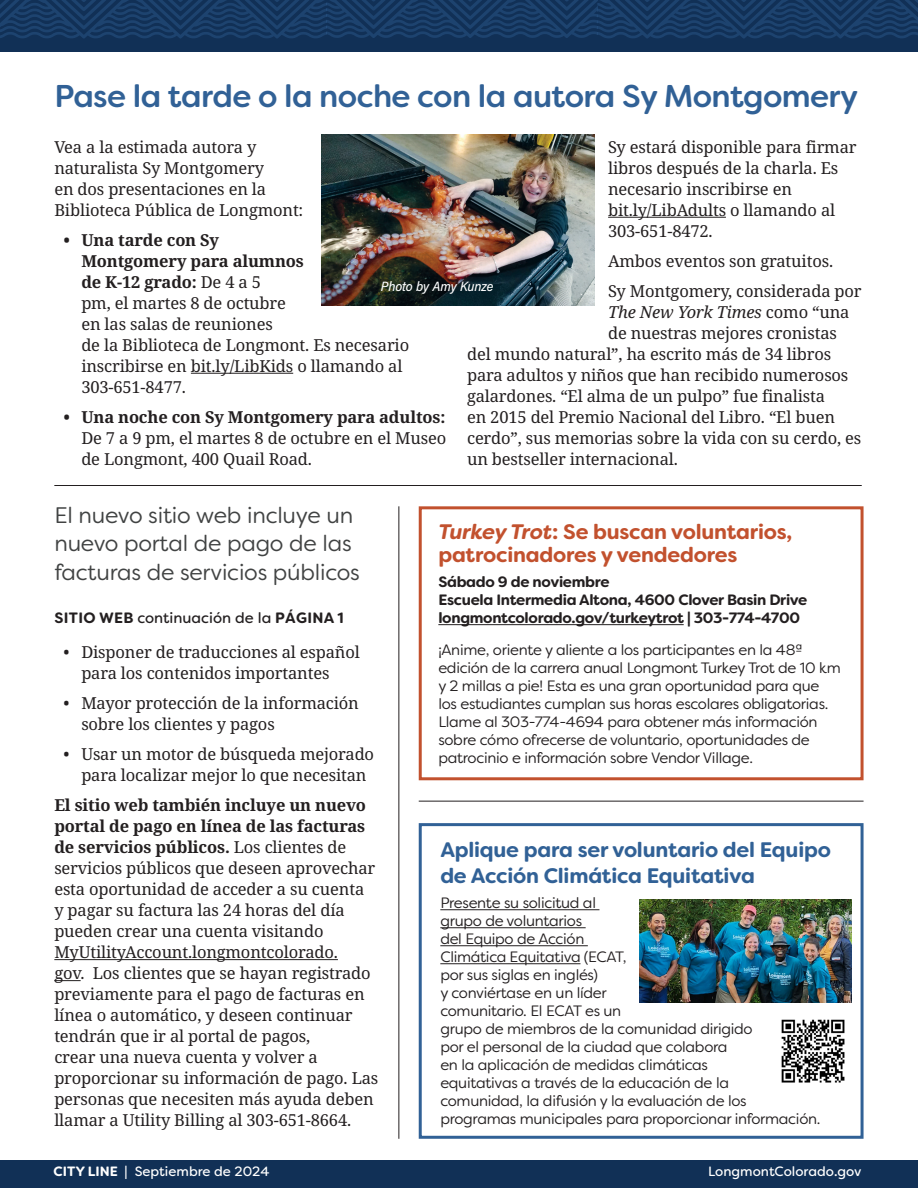
<style>
.page{position:relative;width:918px;height:1188px;background:#fff}
.page>*{position:absolute;margin:0;border:0;box-sizing:border-box;transform-origin:0 0}
.body_copy{font:500 31.5px "Filson Soft";letter-spacing:-.02em;color:#316196}
.body_copy-2{font:22.5px/28.5px "Filson Soft";letter-spacing:-.01em;color:#414343}
.t1{font:700 21px/25.5px "Filson Soft";letter-spacing:-.01em;color:#316196}
.t2{font:700 21px/22.5px "Filson Soft";letter-spacing:-.01em;color:#c2512e}
.t3{font:16.5px/21px "Noto Serif";letter-spacing:-.01em;color:#231f20}
.t4{font:italic 16.5px "Noto Serif";letter-spacing:-.01em;color:#231f20}
.t5{font:15px/18px "Filson Soft";letter-spacing:-.02em;color:#231f20}
.t6{font:700 15px "Filson Soft";letter-spacing:-.02em;color:#231f20}
.t7{font:15px "Filson Soft";color:#231f20}
.t8{font:13.5px "Filson Soft";color:#fff}
.t9{font:13.5px "Acumin Variable Concept";letter-spacing:-.01em;color:#fff}
.s1{font-style:normal}
.s2{font-weight:700}
.s3{font-style:italic}
</style>
<div class="page">
<div style="left:419px;top:823px;width:445px;height:316px;border:3px solid #316196"></div>
<hr style="left:440px;top:909px;width:159px;height:1px;background:#231f20">
<hr style="left:440px;top:927px;width:146px;height:1px;background:#231f20">
<hr style="left:440px;top:945px;width:148px;height:1px;background:#231f20">
<hr style="left:440px;top:963px;width:140px;height:1px;background:#231f20">
<div style="left:419px;top:506px;width:445px;height:274px;border:3px solid #c2512e"></div>
<div style="left:0;top:0;width:918px;height:51px;background:#113056"></div>
<svg style="left:0;top:0;width:918px;height:39px"></svg>
<div style="left:0;top:1161px;width:918px;height:27px;background:#113056"></div>
<hr style="left:438px;top:624px;width:246px;height:1px;background:#231f20">
<hr style="left:54px;top:485px;width:808px;height:1px;background:#231f20">
<hr style="left:419px;top:801px;width:445px;height:1px;background:#231f20">
<hr style="left:399px;top:506px;width:1px;height:633px;background:#231f20">
<hr style="left:191px;top:373px;width:102px;height:1px;background:#231f20">
<hr style="left:608px;top:217px;width:118px;height:1px;background:#231f20">
<hr style="left:54px;top:959px;width:284px;height:1px;background:#231f20">
<svg style="left:54px;top:980px;width:27px;height:1px"></svg>
<img style="left:321px;top:135px;width:274px;height:171px">
<img style="left:640px;top:900px;width:211px;height:102px">
<img style="left:781px;top:1019px;width:64px;height:64px">
<p class="body_copy" style="left:54px;top:76px;width:805px">Pase la tarde o la noche con la autora Sy Montgomery</p>
<p class="t3" style="left:608px;top:137px;width:250px">Sy estará disponible para firmar libros después de la charla. Es necesario inscribirse en bit.ly/LibAdults o llamando al<br>303-651-8472.</p>
<p class="t3" style="left:608px;top:251px;width:227px">Ambos eventos son gratuitos.</p>
<p class="t3" style="left:608px;top:281px;width:255px">Sy Montgomery, considerada por</p>
<p class="t4" style="left:608px;top:300px;width:243px">The New York Times <span class="s1">como “una</span></p>
<p class="t3" style="left:608px;top:323px;width:230px">de nuestras mejores cronistas</p>
<p class="t3" style="left:467px;top:344px;width:366px">del mundo natural”, ha escrito más de 34 libros</p>
<p class="t3" style="left:467px;top:365px;width:383px">para adultos y niños que han recibido numerosos</p>
<p class="t3" style="left:467px;top:386px;width:360px">galardones. “El alma de un pulpo” fue finalista</p>
<p class="t3" style="left:467px;top:407px;width:370px">en 2015 del Premio Nacional del Libro. “El buen</p>
<p class="t3" style="left:467px;top:428px;width:396px">cerdo”, sus memorias sobre la vida con su cerdo, es</p>
<p class="t3" style="left:467px;top:449px;width:212px">un bestseller internacional.</p>
<p class="t3" style="left:54px;top:137px;width:251px">Vea a la estimada autora y naturalista Sy Montgomery<br>en dos presentaciones en la<br>Biblioteca Pública de Longmont:</p>
<p class="t3" style="left:81px;top:230px;width:329px;text-indent:-18px"><span class="s2">• Una tarde con Sy<br>Montgomery para alumnos<br>de K-12 grado:</span> De 4 a 5<br>pm, el martes 8 de octubre<br>en las salas de reuniones<br>de la Biblioteca de Longmont. Es necesario inscribirse en bit.ly/LibKids o llamando al<br>303-651-8477.</p>
<p class="t3" style="left:81px;top:407px;width:366px;text-align:justify;text-indent:-18px"><span class="s2">• Una noche con Sy Montgomery para adultos:<br></span>De 7 a 9 pm, el martes 8 de octubre en el Museo de Longmont, 400 Quail Road.</p>
<p class="t9" style="left:381px;top:277px;width:114px">Photo by Amy Kunze</p>
<p class="body_copy-2" style="left:54px;top:500px;width:307px">El nuevo sitio web incluye un nuevo portal de pago de las facturas de servicios públicos</p>
<p class="t7" style="left:54px;top:608px;width:291px"><span class="s2">SITIO WEB</span> continuación de la <span class="s2">PÁGINA 1</span></p>
<p class="t3" style="left:81px;top:642px;width:280px;text-indent:-18px">• Disponer de traducciones al español para los contenidos importantes</p>
<p class="t3" style="left:81px;top:693px;width:279px;text-indent:-18px">• Mayor protección de la información sobre los clientes y pagos</p>
<p class="t3" style="left:81px;top:744px;width:294px;text-indent:-18px">• Usar un motor de búsqueda mejorado para localizar mejor lo que necesitan</p>
<p class="t3" style="left:54px;top:795px;width:326px"><span class="s2">El sitio web también incluye un nuevo portal de pago en línea de las facturas de servicios públicos.</span> Los clientes de servicios públicos que deseen aprovechar esta oportunidad de acceder a su cuenta<br>y pagar su factura las 24 horas del día pueden crear una cuenta visitando MyUtilityAccount.longmontcolorado.<br>gov. Los clientes que se hayan registrado previamente para el pago de facturas en línea o automático, y deseen continuar tendrán que ir al portal de pagos,<br>crear una nueva cuenta y volver a proporcionar su información de pago. Las personas que necesiten más ayuda deben llamar a Utility Billing al 303-651-8664.</p>
<p class="t2" style="left:438px;top:521px;width:356px"><span class="s3">Turkey Trot</span>: Se buscan voluntarios, patrocinadores y vendedores</p>
<p class="t6" style="left:438px;top:572px;width:173px">Sábado 9 de noviembre</p>
<p class="t6" style="left:438px;top:590px;width:371px">Escuela Intermedia Altona, 4600 Clover Basin Drive</p>
<p class="t6" style="left:438px;top:608px;width:363px">longmontcolorado.gov/turkeytrot | 303-774-4700</p>
<p class="t5" style="left:438px;top:640px;width:404px">¡Anime, oriente y aliente a los participantes en la 48ª edición de la carrera anual Longmont Turkey Trot de 10 km y 2 millas a pie! Esta es una gran oportunidad para que los estudiantes cumplan sus horas escolares obligatorias.<br>Llame al 303-774-4694 para obtener más información sobre cómo ofrecerse de voluntario, oportunidades de patrocinio e información sobre Vendor Village.</p>
<p class="t1" style="left:440px;top:837px;width:392px">Aplique para ser voluntario del Equipo de Acción Climática Equitativa</p>
<p class="t5" style="left:440px;top:894px;width:382px">Presente su solicitud al<br>grupo de voluntarios<br>del Equipo de Acción<br>Climática Equitativa (ECAT,<br>por sus siglas en inglés)<br>y conviértase en un líder<br>comunitario. El ECAT es un<br>grupo de miembros de la comunidad dirigido<br>por el personal de la ciudad que colabora<br>en la aplicación de medidas climáticas<br>equitativas a través de la educación de la<br>comunidad, la difusión y la evaluación de los programas municipales para proporcionar información.</p>
<p class="t8" style="left:54px;top:1162px;width:218px"><span class="s2">CITY LINE</span> | Septiembre de 2024</p>
<p class="t8" style="left:708px;top:1162px;width:155px">LongmontColorado.gov</p>
</div>
